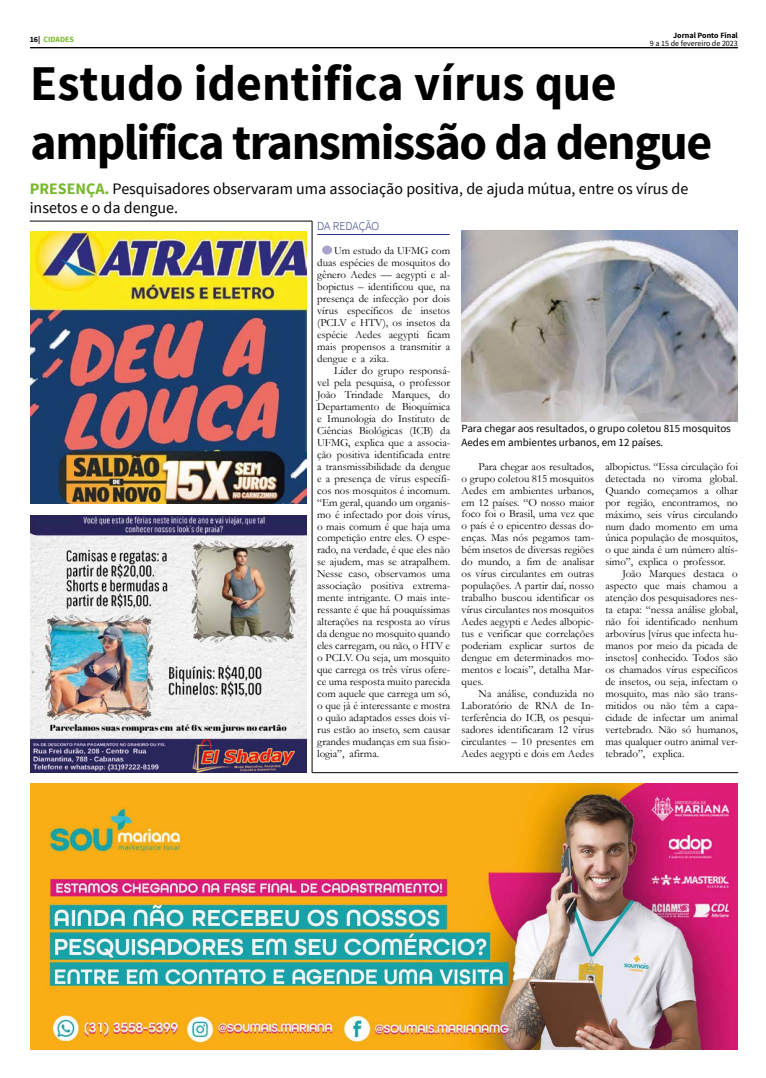
<style>
.page{position:relative;width:766px;height:1078px;background:#fff}
.page>*{position:absolute;margin:0;border:0;box-sizing:border-box;transform-origin:0 0}
.t1{font:700 49.9px/59.9px "Source Sans Pro";letter-spacing:-.03em;color:#000}
.t2{font:16px/19.2px "Source Sans Pro";color:#000}
.t3{font:300 12px "Source Sans Pro";letter-spacing:-.01em;color:#283583}
.t4{font:11px/12px "Garamond";color:#000;text-align:justify}
.t5{font:11px/13.2px "Source Sans Pro";color:#000}
.t6{font:8px "Source Sans Pro";color:#000}
.t7{font:700 8px "Source Sans Pro";color:#000}
.t8{font:700 8px "Source Sans Pro";color:#76b82a}
.s1{color:#000}
.s2{font-weight:700;color:#76b82a}
</style>
<div class="page">
<hr style="left:30px;top:47px;width:707px;height:1px;background:#000">
<hr style="left:30px;top:48px;width:707px;height:1px;background:#000">
<hr style="left:312px;top:221px;width:1px;height:551px;background:#000">
<img style="left:30px;top:515px;width:276px;height:257px">
<img style="left:31px;top:232px;width:276px;height:271px">
<img style="left:30px;top:783px;width:707px;height:266px">
<hr style="left:312px;top:772px;width:426px;height:1px;background:#000">
<hr style="left:30px;top:221px;width:282px;height:1px;background:#000">
<hr style="left:317px;top:234px;width:132px;height:1px;background:#283583">
<div style="left:322px;top:245px;width:10px;height:9px;background:#a7a3cc;border-radius:50%"></div>
<img style="left:461px;top:230px;width:276px;height:191px">
<p class="t8" style="left:30px;top:34px;width:46px"><span class="s1">16|</span> CIDADES</p>
<p class="t7" style="left:673px;top:30px;width:66px">Jornal Ponto Final</p>
<p class="t6" style="left:649px;top:38px;width:89px">9 a 15 de fevereiro de 2023</p>
<h1 class="t1" style="left:30px;top:55px;width:683px">Estudo identifica vírus que amplifica transmissão da dengue</h1>
<h2 class="t2" style="left:30px;top:179px;width:660px"><span class="s2">PRESENÇA.</span> Pesquisadores observaram uma associação positiva, de ajuda mútua, entre os vírus de insetos e o da dengue.</h2>
<p class="t3" style="left:317px;top:218px;width:63px">DA REDAÇÃO</p>
<p class="t4" style="left:317px;top:244px;width:134px;text-indent:17px">Um estudo da UFMG com duas espécies de mosquitos do gênero Aedes — aegypti e al&shy;bopictus – identificou que, na presença de infecção por dois vírus específicos de insetos (PCLV e HTV), os insetos da espécie Aedes aegypti ficam mais propensos a transmitir a dengue e a zika.</p>
<p class="t4" style="left:317px;top:364px;width:134px;text-indent:17px">Líder do grupo responsá&shy;vel pela pesquisa, o professor João Trindade Marques, do Departamento de Bioquímica e Imunologia do Instituto de Ciências Biológicas (ICB) da UFMG, explica que a associa&shy;ção positiva identificada entre a transmissibilidade da dengue e a presença de vírus específi&shy;cos nos mosquitos é incomum. “Em geral, quando um organis&shy;mo é infectado por dois vírus, o mais comum é que haja uma competição entre eles. O espe&shy;rado, na verdade, é que eles não se ajudem, mas se atrapalhem.<br>Nesse caso, observamos uma associação positiva extrema&shy;mente intrigante. O mais inte&shy;ressante é que há pouquíssimas alterações na resposta ao vírus da dengue no mosquito quando eles carregam, ou não, o HTV e o PCLV. Ou seja, um mosquito que carrega os três vírus ofere&shy;ce uma resposta muito parecida com aquele que carrega um só, o que já é interessante e mostra o quão adaptados esses dois ví&shy;rus estão ao inseto, sem causar grandes mudanças em sua fisio&shy;logia”, afirma.</p>
<p class="t5" style="left:461px;top:422px;width:271px">Para chegar aos resultados, o grupo coletou 815 mosquitos<br>Aedes em ambientes urbanos, em 12 países.</p>
<p class="t4" style="left:461px;top:459px;width:134px;text-indent:17px">Para chegar aos resultados, o grupo coletou 815 mosquitos Aedes em ambientes urbanos, em 12 países. “O nosso maior foco foi o Brasil, uma vez que o país é o epicentro dessas do&shy;enças. Mas nós pegamos tam&shy;bém insetos de diversas regiões do mundo, a fim de analisar os vírus circulantes em outras populações. A partir daí, nosso trabalho buscou identificar os vírus circulantes nos mosquitos Aedes aegypti e Aedes albopic&shy;tus e verificar que correlações poderiam explicar surtos de dengue em determinados mo&shy;mentos e locais”, detalha Mar&shy;ques.</p>
<p class="t4" style="left:461px;top:687px;width:134px;text-indent:17px">Na análise, conduzida no Laboratório de RNA de In&shy;terferência do ICB, os pesqui&shy;sadores identificaram 12 vírus circulantes – 10 presentes em Aedes aegypti e dois em Aedes</p>
<p class="t4" style="left:605px;top:459px;width:134px">albopictus. “Essa circulação foi detectada no viroma global.<br>Quando começamos a olhar por região, encontramos, no máximo, seis vírus circulando num dado momento em uma única população de mosquitos, o que ainda é um número altís&shy;simo”, explica o professor.</p>
<p class="t4" style="left:605px;top:567px;width:134px;text-indent:17px">João Marques destaca o aspecto que mais chamou a atenção dos pesquisadores nes&shy;ta etapa: “nessa análise global, não foi identificado nenhum arbovírus [vírus que infecta hu&shy;manos por meio da picada de insetos] conhecido. Todos são os chamados vírus específicos de insetos, ou seja, infectam o mosquito, mas não são trans&shy;mitidos ou não têm a capa&shy;cidade de infectar um animal vertebrado. Não só humanos, mas qualquer outro animal ver&shy;tebrado”, explica.</p>
</div>
